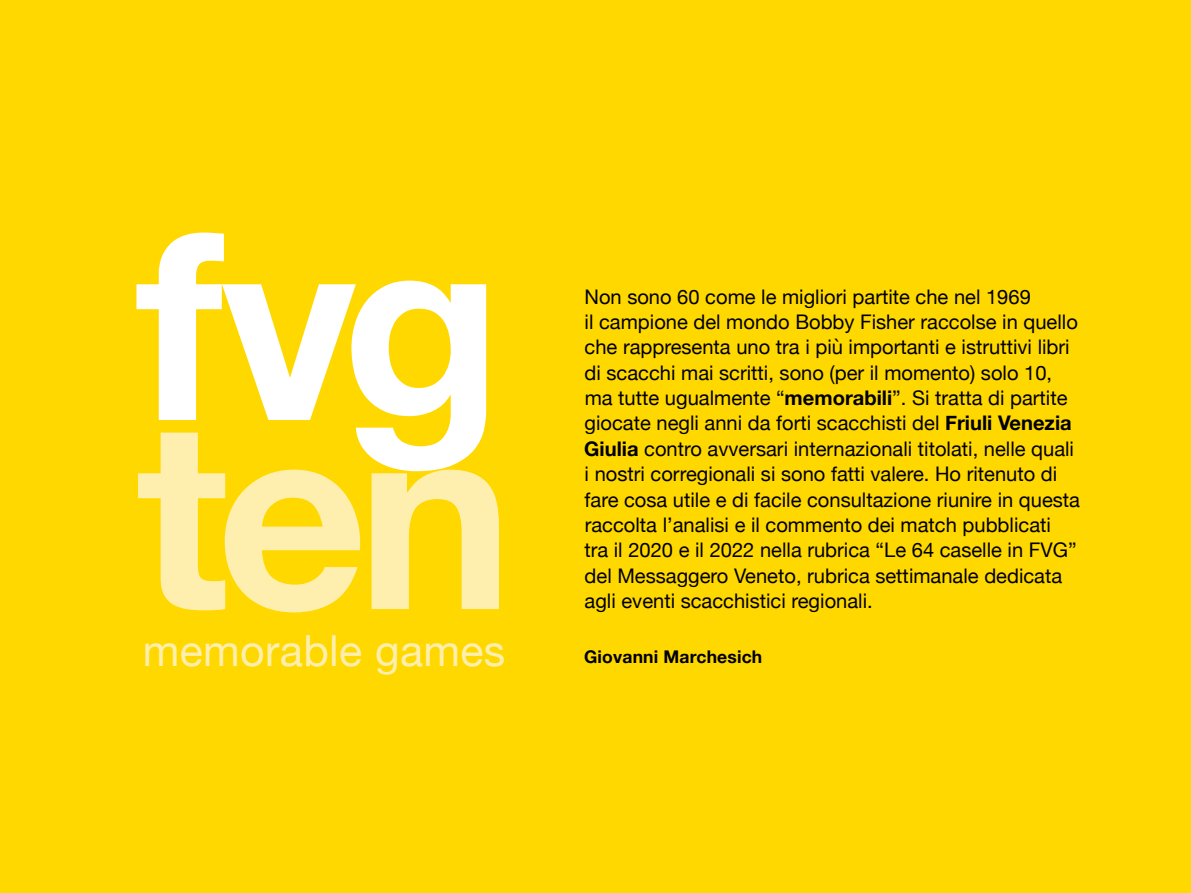
<style>
.page{position:relative;width:1191px;height:893px;background:#ffd800}
.page>*{position:absolute;margin:0;border:0;box-sizing:border-box;transform-origin:0 0}
.t1{font:700 262.5px "Helvetica Neue";color:#ffefaf}
.t2{font:700 262.5px "Helvetica Neue";color:#fff}
.t3{font:42.88px "Helvetica Neue";letter-spacing:.01em;color:#ffefaf}
.t4{font:20.12px/25.4px "Helvetica Neue";color:#000}
.t5{font:700 17.5px "Helvetica Neue";letter-spacing:.01em;color:#000}
.s1{font-weight:700}
</style>
<div class="page">
<h1 class="t2" style="left:136px;top:120px;width:367px">fvg</h1>
<h1 class="t1" style="left:136px;top:309px;width:378px">ten</h1>
<h2 class="t3" style="left:143px;top:620px;width:364px">memorable games</h2>
<p class="t4" style="left:584px;top:285px;width:497px">Non sono 60 come le migliori partite che nel 1969<br>il campione del mondo Bobby Fisher raccolse in quello che rappresenta uno tra i più importanti e istruttivi libri di scacchi mai scritti, sono (per il momento) solo 10, ma tutte ugualmente “<span class="s1">memorabili</span>”. Si tratta di partite giocate negli anni da forti scacchisti del <span class="s1">Friuli Venezia Giulia</span> contro avversari internazionali titolati, nelle quali i nostri corregionali si sono fatti valere. Ho ritenuto di fare cosa utile e di facile consultazione riunire in questa raccolta l’analisi e il commento dei match pubblicati<br>tra il 2020 e il 2022 nella rubrica “Le 64 caselle in FVG” del Messaggero Veneto, rubrica settimanale dedicata agli eventi scacchistici regionali.</p>
<p class="t5" style="left:584px;top:643px;width:180px">Giovanni Marchesich</p>
</div>
